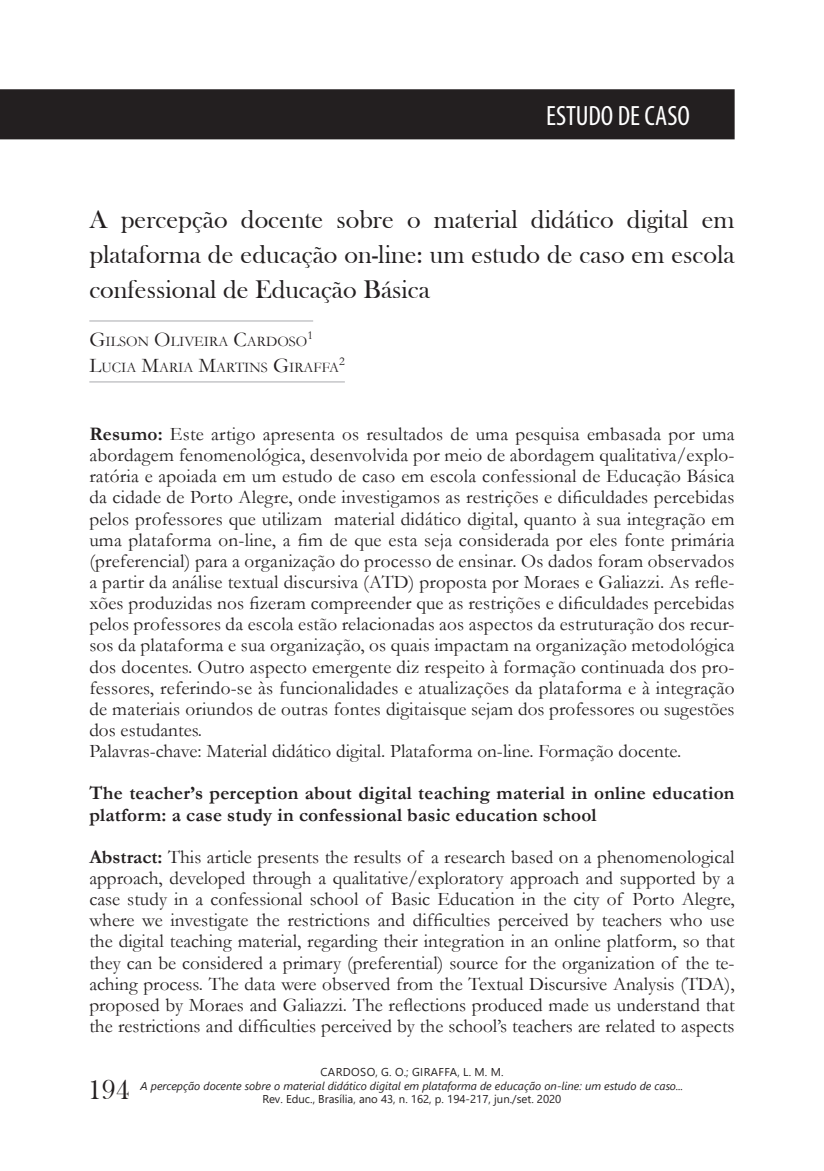
<style>
.page{position:relative;width:824px;height:1171px;background:#fff}
.page>*{position:absolute;margin:0;border:0;box-sizing:border-box;transform-origin:0 0}
.Vazado{font:condensed 28px "Myriad Pro";color:#fff}
.Texto{font:28px "Bask Old Face";color:#231f20}
.Aberturas{font:26.25px/35.2px "Bask Old Face";color:#231f20;text-align:justify}
.resumos{font:19.25px/21.2px "Garamond";color:#231f20;text-align:justify}
.resumos-2{font:700 19.25px/21.2px "Garamond";letter-spacing:.01em;color:#231f20}
.autor{font:14.7px "Garamond";color:#231f20}
.autor-2{font:12.25px "Garamond";color:#231f20}
.t1{font:italic 11.38px "Segoe UI";color:#231f20}
.t2{font:11.38px "Segoe UI";color:#231f20}
.t3{font:11.38px "Segoe UI";letter-spacing:.035em;color:#231f20}
.s1{font-size:21px}
.s2{font-weight:700}
</style>
<div class="page">
<hr style="left:89px;top:320px;width:224px;height:1px;background:#a8a9ad">
<hr style="left:89px;top:381px;width:256px;height:1px;background:#a8a9ad">
<div style="left:1px;top:90px;width:732px;height:48px;background:#231f20"></div>
<div style="left:0;top:89px;width:734px;height:50px;border:2px solid #231f20"></div>
<p class="Vazado" style="left:546px;top:99px;width:145px">ESTUDO DE CASO</p>
<p class="Aberturas" style="left:89px;top:202px;width:646px">A percepção docente sobre o material didático digital em plataforma de educação on-line: um estudo de caso em escola confessional de Educação Básica</p>
<p class="autor" style="left:89px;top:332px;width:219px"><span class="s1">G</span>ILSON <span class="s1">O</span>LIVEIRA <span class="s1">C</span>ARDOSO</p>
<p class="autor-2" style="left:307px;top:327px;width:7px">1</p>
<p class="autor" style="left:89px;top:357px;width:251px"><span class="s1">L</span>UCIA <span class="s1">M</span>ARIA <span class="s1">M</span>ARTINS <span class="s1">G</span>IRAFFA</p>
<p class="autor-2" style="left:339px;top:352px;width:7px">2</p>
<p class="resumos" style="left:89px;top:423px;width:646px"><span class="s2">Resumo:</span> Este artigo apresenta os resultados de uma pesquisa embasada por uma abordagem fenomenológica, desenvolvida por meio de abordagem qualitativa/explo&shy;ratória e apoiada em um estudo de caso em escola confessional de Educação Básica da cidade de Porto Alegre, onde investigamos as restrições e dificuldades percebidas pelos professores que utilizam material didático digital, quanto à sua integração em uma plataforma on-line, a fim de que esta seja considerada por eles fonte primária (preferencial) para a organização do processo de ensinar. Os dados foram observados a partir da análise textual discursiva (ATD) proposta por Moraes e Galiazzi. As refle&shy;xões produzidas nos fizeram compreender que as restrições e dificuldades percebidas pelos professores da escola estão relacionadas aos aspectos da estruturação dos recur&shy;sos da plataforma e sua organização, os quais impactam na organização metodológica dos docentes. Outro aspecto emergente diz respeito à formação continuada dos pro&shy;fessores, referindo-se às funcionalidades e atualizações da plataforma e à integração de materiais oriundos de outras fontes digitaisque sejam dos professores ou sugestões dos estudantes.</p>
<p class="resumos" style="left:89px;top:740px;width:593px">Palavras-chave: Material didático digital. Plataforma on-line. Formação docente.</p>
<p class="resumos-2" style="left:89px;top:783px;width:646px">The teacher’s perception about digital teaching material in online education platform: a case study in confessional basic education school</p>
<p class="resumos" style="left:89px;top:846px;width:646px"><span class="s2">Abstract:</span> This article presents the results of a research based on a phenomenological approach, developed through a qualitative/exploratory approach and supported by a case study in a confessional school of Basic Education in the city of Porto Alegre, where we investigate the restrictions and difficulties perceived by teachers who use the digital teaching material, regarding their integration in an online platform, so that they can be considered a primary (preferential) source for the organization of the te&shy;aching process. The data were observed from the Textual Discursive Analysis (TDA), proposed by Moraes and Galiazzi. The reflections produced made us understand that the restrictions and difficulties perceived by the school’s teachers are related to aspects</p>
<p class="Texto" style="left:88px;top:1075px;width:43px">194</p>
<p class="t3" style="left:320px;top:1061px;width:185px">CARDOSO, G. O.; GIRAFFA, L. M. M.</p>
<p class="t1" style="left:140px;top:1075px;width:544px">A percepção docente sobre o material didático digital em plataforma de educação on-line: um estudo de caso...</p>
<p class="t2" style="left:262px;top:1088px;width:300px">Rev. Educ., Brasília, ano 43, n. 162, p. 194-217, jun./set. 2020</p>
</div>
